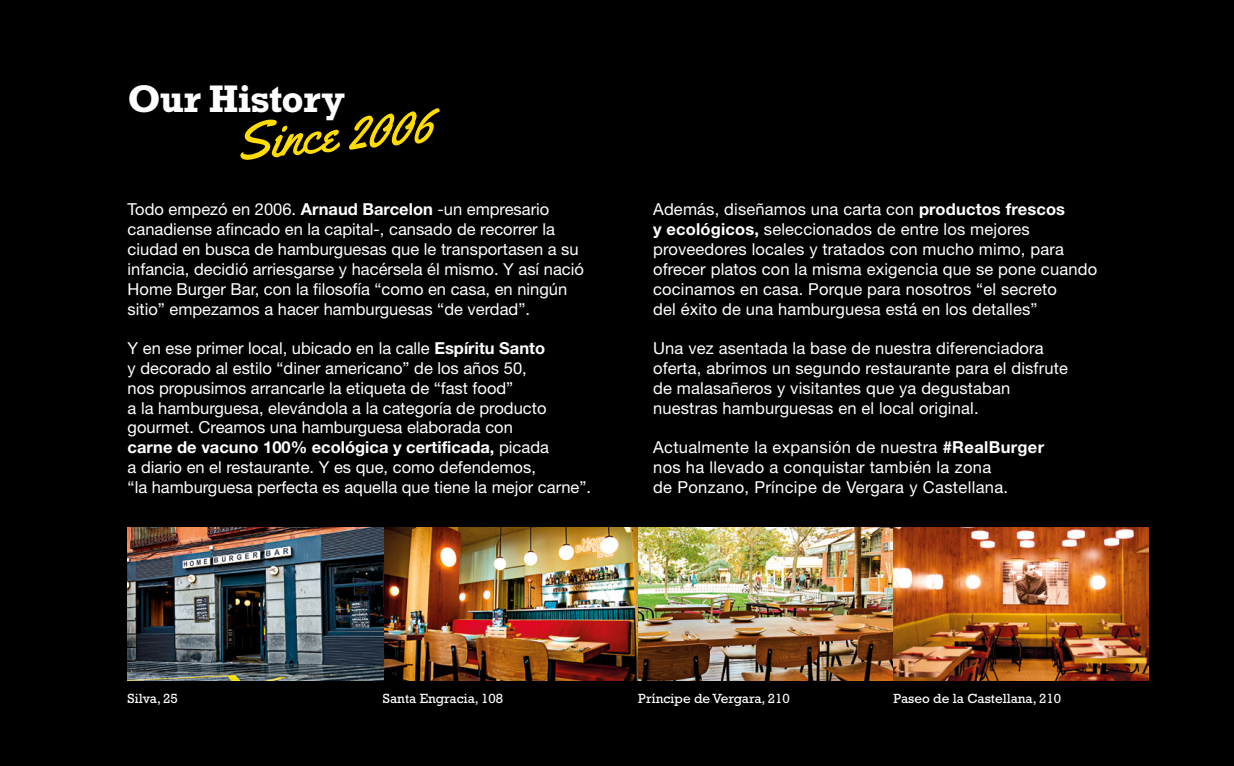
<style>
.page{position:relative;width:1234px;height:766px;background:#fff}
.page>*{position:absolute;margin:0;border:0;box-sizing:border-box;transform-origin:0 0}
.t1{font:52.35px "Yellowtail";color:#fd0}
.t2{font:700 39px "Rockwell Std";letter-spacing:-.025em;color:#fff}
.t3{font:16.5px/19.8px "Helvetica Neue LT Std";color:#fff}
.t4{font:16.5px/19.8px "Helvetica Neue LT Std";letter-spacing:.02em;color:#fff}
.t5{font:13.5px "Rockwell Std";color:#fff}
.s1{font-weight:700}
</style>
<div class="page">
<div style="left:0;top:0;width:1233px;height:765px;background:#000"></div>
<img style="left:128px;top:527px;width:1020px;height:153px">
<h2 class="t2" style="left:128px;top:75px;width:219px">Our History</h2>
<h1 class="t1" style="left:233px;top:109px;width:199px;rotate:-5deg">Since 2006</h1>
<p class="t3" style="left:128px;top:199px;width:457px">Todo empezó en 2006. <span class="s1">Arnaud Barcelon</span> -un empresario canadiense afincado en la capital-, cansado de recorrer la ciudad en busca de hamburguesas que le transportasen a su infancia, decidió arriesgarse y hacérsela él mismo. Y así nació Home Burger Bar, con la filosofía “como en casa, en ningún sitio” empezamos a hacer hamburguesas “de verdad”.</p>
<p class="t3" style="left:128px;top:338px;width:465px">Y en ese primer local, ubicado en la calle <span class="s1">Espíritu Santo<br></span>y decorado al estilo “diner americano” de los años 50,<br>nos propusimos arrancarle la etiqueta de “fast food”<br>a la hamburguesa, elevándola a la categoría de producto gourmet. Creamos una hamburguesa elaborada con<br><span class="s1">carne de vacuno 100% ecológica y certificada,</span> picada<br>a diario en el restaurante. Y es que, como defendemos,<br>“la hamburguesa perfecta es aquella que tiene la mejor carne”.</p>
<p class="t3" style="left:653px;top:199px;width:445px">Además, diseñamos una carta con <span class="s1">productos frescos<br>y ecológicos,</span> seleccionados de entre los mejores proveedores locales y tratados con mucho mimo, para ofrecer platos con la misma exigencia que se pone cuando cocinamos en casa. Porque para nosotros “el secreto<br>del éxito de una hamburguesa está en los detalles”</p>
<p class="t3" style="left:653px;top:338px;width:416px">Una vez asentada la base de nuestra diferenciadora oferta, abrimos un segundo restaurante para el disfrute de malasañeros y visitantes que ya degustaban nuestras hamburguesas en el local original.</p>
<p class="t4" style="left:653px;top:437px;width:392px">Actualmente la expansión de nuestra <span class="s1">#RealBurger </span>nos ha llevado a conquistar también la zona<br>de Ponzano, Príncipe de Vergara y Castellana.</p>
<p class="t5" style="left:128px;top:690px;width:52px">Silva, 25</p>
<p class="t5" style="left:383px;top:690px;width:122px">Santa Engracia, 108</p>
<p class="t5" style="left:638px;top:690px;width:153px">Príncipe de Vergara, 210</p>
<p class="t5" style="left:893px;top:690px;width:169px">Paseo de la Castellana, 210</p>
</div>
